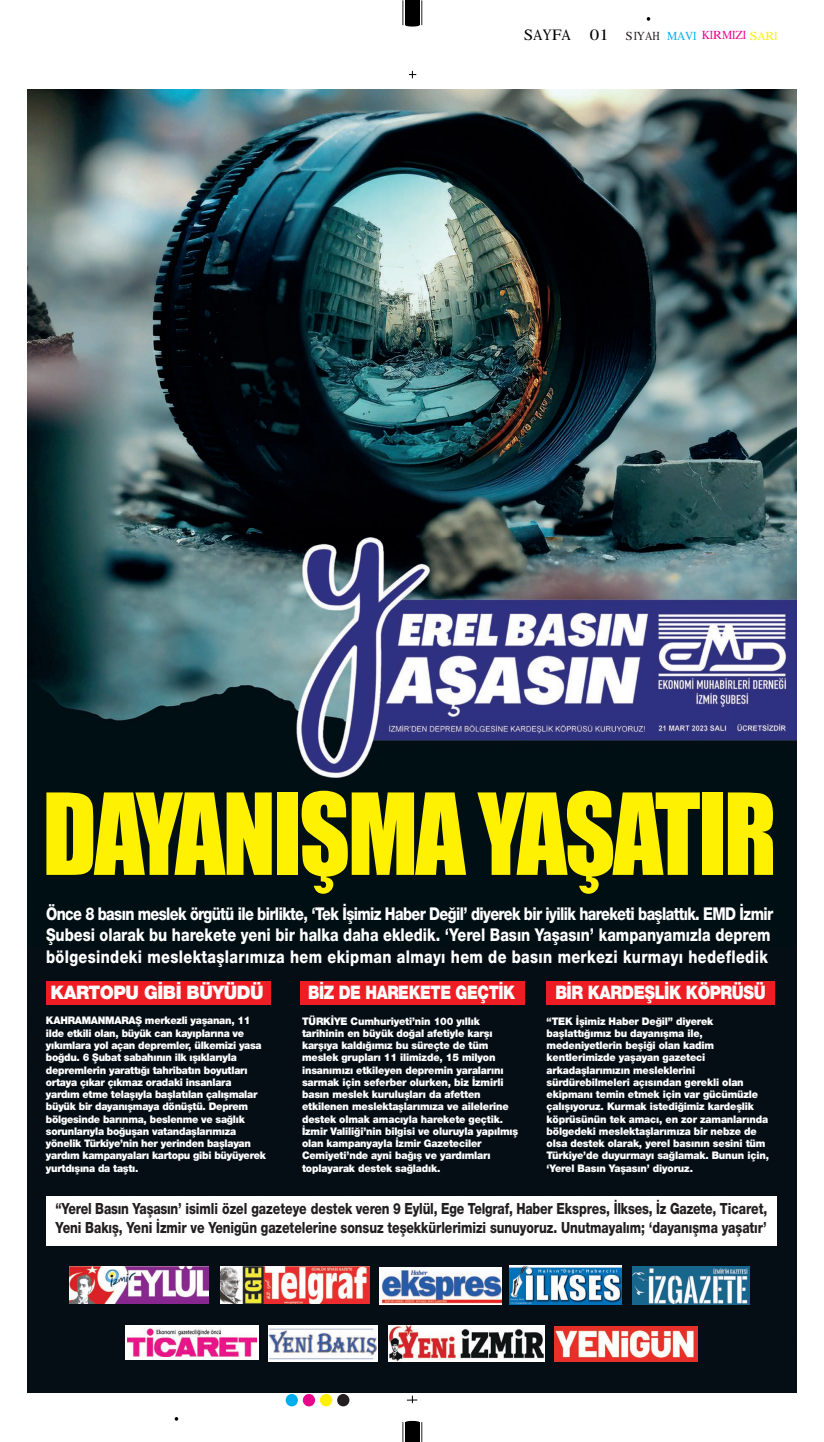
<style>
.page{position:relative;width:824px;height:1442px;background:#fff}
.page>*{position:absolute;margin:0;border:0;box-sizing:border-box;transform-origin:0 0}
.t1{font:104.21px "Impact";letter-spacing:-.025em;color:#fff101;scale:.94 1}
.t2{font:900 18.64px "Helvetica Neue LT Pro";letter-spacing:-.025em;color:#fff;scale:.82 1}
.t3{font:900 18.64px "Helvetica Neue LT Pro";letter-spacing:-.025em;color:#fff;scale:.85 1}
.t4{font:900 18.64px "Helvetica Neue LT Pro";letter-spacing:-.025em;color:#fff;scale:.95 1}
.t5{font:800 17.59px/21.2px "Helvetica Neue LT Pro";color:#fff;scale:.82 1}
.t6{font:800 15.4px/18.5px "Helvetica Neue LT Pro";letter-spacing:-.005em;color:#231f20;scale:.8 1}
.t7{font:12.25px "Times LTMM";letter-spacing:-.01em;color:#ed028c;scale:.92 1}
.t8{font:900 10.5px/12.2px "Helvetica Neue LT Pro";letter-spacing:-.015em;color:#fff;scale:.95 1}
.s1{font-family:"Times LTMM 1 1000";font-size:15.75px;color:#000}
.s2{font-size:15.75px;color:#000}
.s3{font-family:"Times LTMM 1 800";font-size:15.75px;color:#000}
.s4{font-family:"Times LTMM 1 1000";color:#231f20}
.s5{color:#231f20}
.s6{color:#00aeef}
.s7{font-family:"Times LTMM 1 1000"}
.s8{font-family:"Times LTMM 1 1000";color:#fff101}
.s9{color:#fff101}
</style>
<div class="page">
<svg style="left:285px;top:1393px;width:13px;height:12px"></svg>
<div style="left:303px;top:1393px;width:12px;height:12px;background:#ed028c;border-radius:50%"></div>
<div style="left:320px;top:1393px;width:12px;height:12px;background:#fff101;border-radius:50%"></div>
<div style="left:337px;top:1393px;width:12px;height:12px;background:#231f20;border-radius:50%"></div>
<svg style="left:409px;top:71px;width:7px;height:7px"></svg>
<svg style="left:407px;top:1395px;width:10px;height:7px"></svg>
<div style="left:405px;top:1421px;width:15px;height:20px;background:#000"></div>
<hr style="left:405px;top:1420px;width:14px;height:3px;background:#000;border-radius:50%">
<div style="left:405px;top:0;width:15px;height:25px;background:#000"></div>
<hr style="left:405px;top:24px;width:14px;height:3px;background:#000;border-radius:50%">
<svg style="left:403px;top:1422px;width:1px;height:19px"></svg>
<svg style="left:421px;top:1422px;width:1px;height:19px"></svg>
<svg style="left:403px;top:0;width:1px;height:25px"></svg>
<svg style="left:421px;top:0;width:1px;height:25px"></svg>
<svg style="left:646px;top:17px;width:4px;height:4px"></svg>
<img style="left:27px;top:89px;width:769px;height:858px">
<div style="left:27px;top:947px;width:769px;height:358px;background:#050e15"></div>
<img style="left:283px;top:538px;width:513px;height:250px">
<div style="left:46px;top:981px;width:224px;height:23px;background:#ee1d23"></div>
<div style="left:300px;top:981px;width:225px;height:23px;background:#ee1d23"></div>
<div style="left:546px;top:981px;width:228px;height:23px;background:#ee1d23"></div>
<div style="left:46px;top:1195px;width:730px;height:49px;background:#fff"></div>
<div style="left:27px;top:1305px;width:769px;height:86px;background:#050e15"></div>
<img style="left:388px;top:1325px;width:156px;height:35px">
<img style="left:268px;top:1325px;width:109px;height:35px">
<img style="left:70px;top:1266px;width:139px;height:36px">
<img style="left:220px;top:1266px;width:149px;height:37px">
<img style="left:379px;top:1266px;width:122px;height:37px">
<img style="left:509px;top:1265px;width:112px;height:39px">
<div style="left:632px;top:1265px;width:117px;height:39px;background:#050e15"></div>
<img style="left:632px;top:1266px;width:117px;height:38px">
<img style="left:554px;top:1326px;width:143px;height:35px">
<svg style="left:124px;top:1325px;width:134px;height:34px"></svg>
<img style="left:128px;top:1327px;width:128px;height:28px">
<p class="t7" style="left:523px;top:28px;width:277px"><span class="s1">S</span><span class="s2">AY</span><span class="s3">F</span><span class="s2">A</span> <span class="s1">01</span> <span class="s4">S</span><span class="s5">IYAH</span> <span class="s6">MAVI</span> KI<span class="s7">R</span>MIZI <span class="s8">S</span><span class="s9">A</span><span class="s8">R</span><span class="s9">I</span></p>
<h1 class="t1" style="left:42px;top:753px;width:782px">DAYANIŞMA YAŞATIR</h1>
<p class="t5" style="left:46px;top:903px;width:888px">Önce 8 basın meslek örgütü ile birlikte, ‘Tek İşimiz Haber Değil’ diyerek bir iyilik hareketi başlattık. EMD İzmir<br>Şubesi olarak bu harekete yeni bir halka daha ekledik. ‘Yerel Basın Yaşasın’ kampanyamızla deprem bölgesindeki meslektaşlarımıza hem ekipman almayı hem de basın merkezi kurmayı hedefledik</p>
<h2 class="t4" style="left:50px;top:981px;width:226px">KARTOPU GİBİ BÜYÜDÜ</h2>
<h2 class="t2" style="left:308px;top:981px;width:254px">BİZ DE HAREKETE GEÇTİK</h2>
<h2 class="t3" style="left:555px;top:981px;width:249px">BİR KARDEŞLİK KÖPRÜSÜ</h2>
<p class="t8" style="left:46px;top:1014px;width:233px">KAHRAMANMARAŞ merkezli yaşanan, 11 ilde etkili olan, büyük can kayıplarına ve yıkımlara yol açan depremler, ülkemizi yasa boğdu. 6 Şubat sabahının ilk ışıklarıyla depremlerin yarattığı tahribatın boyutları ortaya çıkar çıkmaz oradaki insanlara yardım etme telaşıyla başlatılan çalışmalar büyük bir dayanışmaya dönüştü. Deprem bölgesinde barınma, beslenme ve sağlık sorunlarıyla boğuşan vatandaşlarımıza yönelik Türkiye’nin her yerinden başlayan yardım kampanyaları kartopu gibi büyüyerek yurtdışına da taştı.</p>
<p class="t8" style="left:302px;top:1014px;width:229px">TÜRKİYE Cumhuriyeti’nin 100 yıllık tarihinin en büyük doğal afetiyle karşı karşıya kaldığımız bu süreçte de tüm meslek grupları 11 ilimizde, 15 milyon insanımızı etkileyen depremin yaralarını sarmak için seferber olurken, biz İzmirli basın meslek kuruluşları da afetten etkilenen meslektaşlarımıza ve ailelerine destek olmak amacıyla harekete geçtik.<br>İzmir Valiliği’nin bilgisi ve oluruyla yapılmış olan kampanyayla İzmir Gazeteciler Cemiyeti’nde ayni bağış ve yardımları toplayarak destek sağladık.</p>
<p class="t8" style="left:546px;top:1014px;width:235px">“TEK İşimiz Haber Değil” diyerek başlattığımız bu dayanışma ile, medeniyetlerin beşiği olan kadim kentlerimizde yaşayan gazeteci arkadaşlarımızın mesleklerini sürdürebilmeleri açısından gerekli olan ekipmanı temin etmek için var gücümüzle çalışıyoruz. Kurmak istediğimiz kardeşlik köprüsünün tek amacı, en zor zamanlarında bölgedeki meslektaşlarımıza bir nebze de olsa destek olarak, yerel basının sesini tüm Türkiye’de duyurmayı sağlamak. Bunun için, ‘Yerel Basın Yaşasın’ diyoruz.</p>
<p class="t6" style="left:56px;top:1199px;width:891px">“Yerel Basın Yaşasın’ isimli özel gazeteye destek veren 9 Eylül, Ege Telgraf, Haber Ekspres, İlkses, İz Gazete, Ticaret,<br>Yeni Bakış, Yeni İzmir ve Yenigün gazetelerine sonsuz teşekkürlerimizi sunuyoruz. Unutmayalım; ‘dayanışma yaşatır’</p>
</div>
